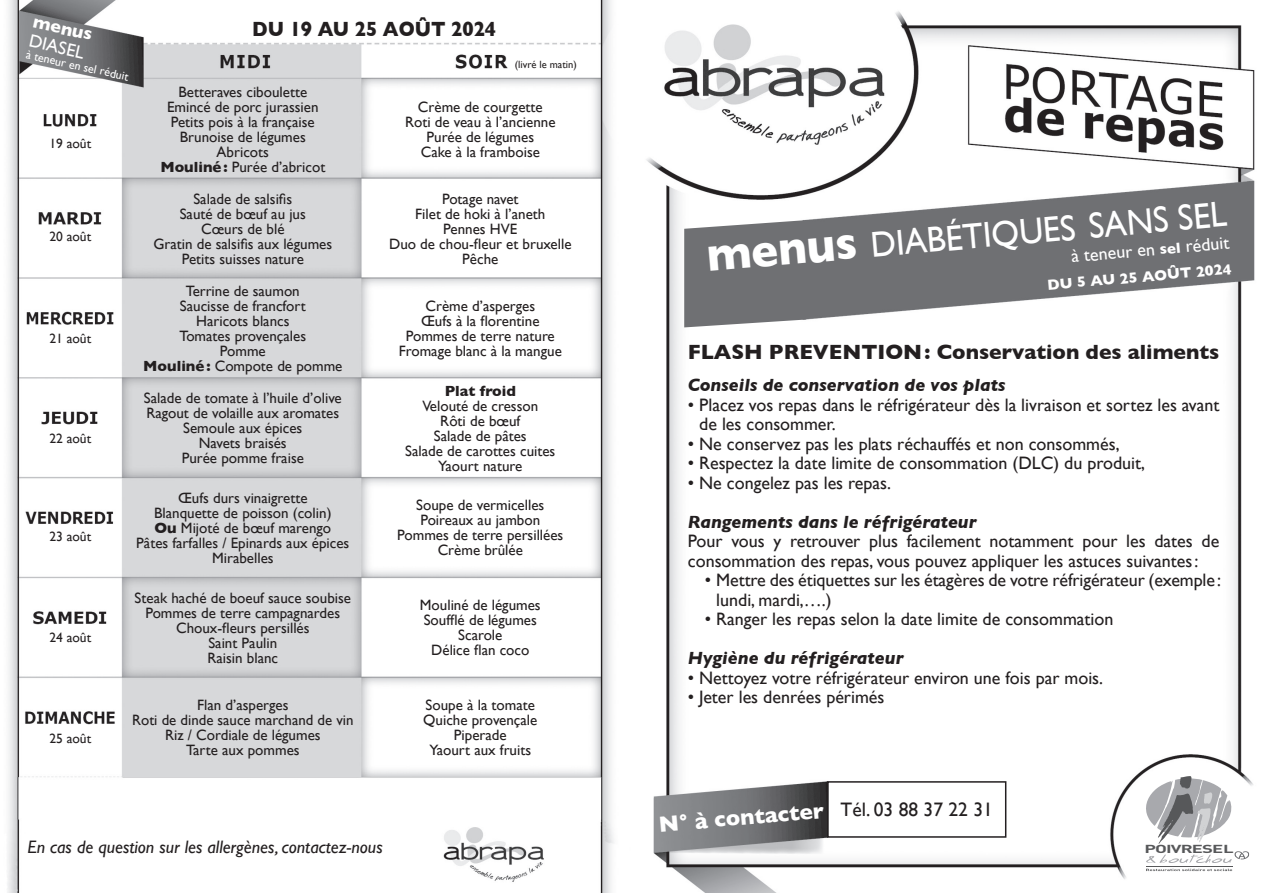
<style>
.page{position:relative;width:1263px;height:893px;background:#fff}
.page>*{position:absolute;margin:0;border:0;box-sizing:border-box;transform-origin:0 0}
.t1{font:36px "Gill Sans";color:#fff;scale:.94 1}
.t2{font:700 22.5px "Gill Sans";color:#fff}
.t3{font:700 21px "Gill Sans";color:#231f20}
.t4{font:700 21px "Gill Sans";color:#231f20;scale:.9 1}
.t5{font:19.5px "Gill Sans";color:#231f20}
.t6{font:18px/19.5px "Gill Sans";color:#231f20}
.t7{font:italic 700 18px "Gill Sans";color:#231f20}
.t8{font:italic 18px "Gill Sans";color:#231f20}
.t9{font:18px "Gill Sans";color:#fff}
.t10{font:700 18px "Gill Sans";color:#fff}
.t11{font:15px/15px "Gill Sans";color:#231f20;text-align:center}
.t12{font:700 15px "Gill Sans";color:#fff}
.t13{font:700 15px "Gill Sans";color:#231f20}
.t14{font:13.5px "Gill Sans";color:#231f20}
.t15{font:12px "Gill Sans";color:#fff}
.t16{font:700 11.55px "DIN";letter-spacing:-.05em;color:#57585a;scale:1.6 1}
.t17{font:10.5px "Gill Sans";color:#231f20}
.s1{font-weight:700}
.s2{font-weight:700;font-size:48px}
.s3{font-weight:700;font-size:15px}
</style>
<div class="page">
<img style="left:7px;top:0;width:1248px;height:893px">
<svg style="left:684px;top:220px;width:122px;height:107px;background:#797a7d"></svg>
<div style="left:827px;top:781px;width:179px;height:57px;border:2px solid #231f20"></div>
<svg style="left:1143px;top:772px;width:107px;height:108px"></svg>
<p class="t10" style="left:36px;top:11px;width:62px;rotate:13deg">menus</p>
<p class="t9" style="left:31px;top:33px;width:58px;rotate:13deg">DIASEL</p>
<p class="t15" style="left:27px;top:50px;width:106px;rotate:12deg">à teneur en sel réduit</p>
<p class="t14" style="left:50px;top:137px;width:43px">19 août</p>
<p class="t14" style="left:50px;top:231px;width:43px">20 août</p>
<p class="t14" style="left:50px;top:333px;width:43px">21 août</p>
<p class="t14" style="left:50px;top:433px;width:43px">22 août</p>
<h3 class="t4" style="left:252px;top:16px;width:273px">DU 19 AU 25 AOÛT 2024</h3>
<p class="t17" style="left:515px;top:60px;width:63px">(livré le matin)</p>
<p class="t11" style="left:160px;top:85px;width:166px">Betteraves ciboulette<br>Emincé de porc jurassien<br>Petits pois à la française<br>Brunoise de légumes<br>Abricots<br><span class="s1">Mouliné :</span> Purée d’abricot</p>
<p class="t11" style="left:405px;top:100px;width:152px">Crème de courgette<br>Roti de veau à l’ancienne<br>Purée de légumes<br>Cake à la framboise</p>
<p class="t11" style="left:153px;top:191px;width:180px">Salade de salsifis<br>Sauté de bœuf au jus<br>Cœurs de blé<br>Gratin de salsifis aux légumes<br>Petits suisses nature</p>
<p class="t11" style="left:389px;top:192px;width:184px">Potage navet<br>Filet de hoki à l’aneth<br>Pennes HVE<br>Duo de chou-fleur et bruxelle<br>Pêche</p>
<p class="t11" style="left:143px;top:285px;width:201px">Terrine de saumon<br>Saucisse de francfort<br>Haricots blancs<br>Tomates provençales<br>Pomme<br><span class="s1">Mouliné :</span> Compote de pomme</p>
<p class="t11" style="left:399px;top:300px;width:165px">Crème d’asperges<br>Œufs à la florentine<br>Pommes de terre nature<br>Fromage blanc à la mangue</p>
<p class="t11" style="left:144px;top:392px;width:199px">Salade de tomate à l’huile d’olive<br>Ragout de volaille aux aromates<br>Semoule aux épices<br>Navets braisés<br>Purée pomme fraise</p>
<p class="t13" style="left:445px;top:382px;width:73px">Plat froid</p>
<p class="t11" style="left:405px;top:399px;width:152px">Velouté de cresson<br>Rôti de bœuf<br>Salade de pâtes<br>Salade de carottes cuites<br>Yaourt nature</p>
<p class="t14" style="left:50px;top:531px;width:43px">23 août</p>
<p class="t14" style="left:50px;top:632px;width:43px">24 août</p>
<p class="t14" style="left:50px;top:732px;width:43px">25 août</p>
<p class="t11" style="left:136px;top:491px;width:215px">Œufs durs vinaigrette<br>Blanquette de poisson (colin)<br><span class="s1">Ou</span> Mijoté de bœuf marengo<br>Pâtes farfalles / Epinards aux épices<br>Mirabelles</p>
<p class="t11" style="left:397px;top:499px;width:168px">Soupe de vermicelles<br>Poireaux au jambon<br>Pommes de terre persillées<br>Crème brûlée</p>
<p class="t11" style="left:135px;top:591px;width:218px">Steak haché de boeuf sauce soubise<br>Pommes de terre campagnardes<br>Choux-fleurs persillés<br>Saint Paulin<br>Raisin blanc</p>
<p class="t11" style="left:420px;top:599px;width:122px">Mouliné de légumes<br>Soufflé de légumes<br>Scarole<br>Délice flan coco</p>
<p class="t11" style="left:132px;top:698px;width:223px">Flan d’asperges<br>Roti de dinde sauce marchand de vin<br>Riz / Cordiale de légumes<br>Tarte aux pommes</p>
<p class="t11" style="left:423px;top:698px;width:116px">Soupe à la tomate<br>Quiche provençale<br>Piperade<br>Yaourt aux fruits</p>
<p class="t8" style="left:28px;top:839px;width:357px">En cas de question sur les allergènes, contactez-nous</p>
<h1 class="t1" style="left:706px;top:245px;width:556px;rotate:-5deg"><span class="s2">menus</span> DIABÉTIQUES SANS SEL</h1>
<p class="t9" style="left:1071px;top:249px;width:160px;rotate:-5deg">à teneur en <span class="s3">sel</span> réduit</p>
<p class="t12" style="left:1046px;top:276px;width:186px;rotate:-5deg">DU 5 AU 25 AOÛT 2024</p>
<h3 class="t3" style="left:688px;top:339px;width:533px">FLASH PREVENTION : Conservation des aliments</h3>
<p class="t7" style="left:688px;top:378px;width:319px">Conseils de conservation de vos plats</p>
<p class="t6" style="left:699px;top:396px;width:522px;text-indent:-11px">• Placez vos repas dans le réfrigérateur dès la livraison et sortez les avant de les consommer.</p>
<p class="t6" style="left:688px;top:435px;width:433px">• Ne conservez pas les plats réchauffés et non consommés,</p>
<p class="t6" style="left:688px;top:455px;width:459px">• Respectez la date limite de consommation (DLC) du produit,</p>
<p class="t6" style="left:688px;top:474px;width:205px">• Ne congelez pas les repas.</p>
<p class="t7" style="left:688px;top:514px;width:290px">Rangements dans le réfrigérateur</p>
<p class="t6" style="left:688px;top:533px;width:533px">Pour vous y retrouver plus facilement notamment pour les dates de consommation des repas, vous pouvez appliquer les astuces suivantes :</p>
<p class="t6" style="left:716px;top:572px;width:506px;text-indent:-11px">• Mettre des étiquettes sur les étagères de votre réfrigérateur (exemple : lundi, mardi,….)</p>
<p class="t6" style="left:705px;top:611px;width:410px">• Ranger les repas selon la date limite de consommation</p>
<p class="t7" style="left:688px;top:651px;width:217px">Hygiène du réfrigérateur</p>
<p class="t6" style="left:688px;top:669px;width:417px">• Nettoyez votre réfrigérateur environ une fois par mois.</p>
<p class="t6" style="left:688px;top:689px;width:198px">• Jeter les denrées périmés</p>
<h2 class="t2" style="left:658px;top:811px;width:167px;rotate:-5deg">N° à contacter</h2>
<h3 class="t5" style="left:841px;top:801px;width:154px">Tél. 03 88 37 22 31</h3>
<p class="t16" style="left:1144px;top:842px;width:57px">POIVRESEL</p>
</div>
